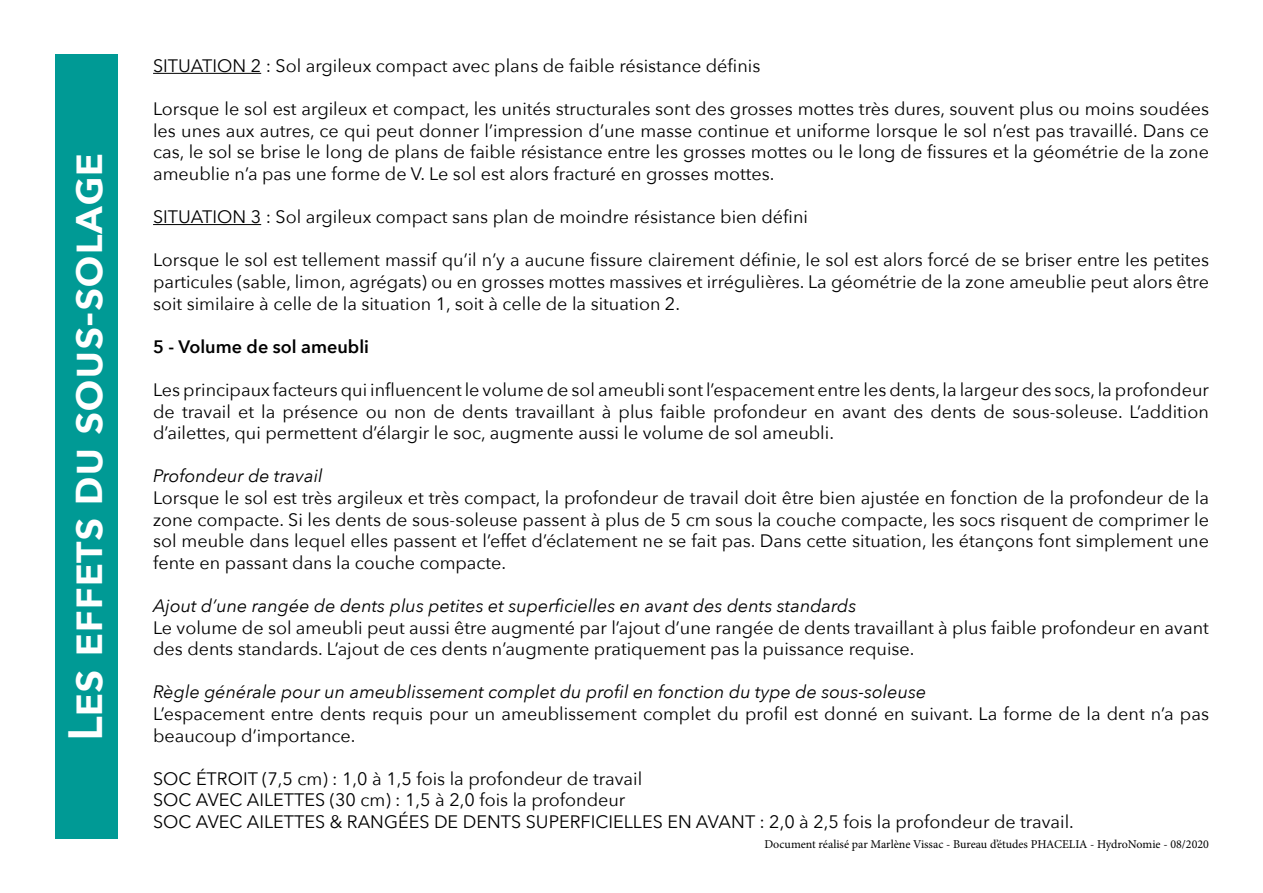
<style>
.page{position:relative;width:1263px;height:893px;background:#fff}
.page>*{position:absolute;margin:0;border:0;box-sizing:border-box;transform-origin:0 0}
.t1{font:600 48px "Avenir Next";color:#fff}
.t2{font:18px/21.6px "Avenir Next";color:#000;text-align:justify}
.t3{font:italic 18px "Avenir Next";color:#000}
.t4{font:600 18px "Avenir Next";color:#000}
.t5{font:12px "Minion Pro";color:#000}
</style>
<div class="page">
<hr style="left:153px;top:73px;width:108px;height:1px;background:#000">
<hr style="left:153px;top:224px;width:108px;height:1px;background:#000">
<div style="left:55px;top:54px;width:63px;height:784px;background:#009a95"></div>
<h1 class="t1" style="left:44px;top:741px;width:590px;rotate:-90deg">Les effets du sous-solage</h1>
<p class="t2" style="left:153px;top:54px;width:609px">SITUATION 2 : Sol argileux compact avec plans de faible résistance définis</p>
<p class="t2" style="left:153px;top:97px;width:1057px">Lorsque le sol est argileux et compact, les unités structurales sont des grosses mottes très dures, souvent plus ou moins soudées les unes aux autres, ce qui peut donner l’impression d’une masse continue et uniforme lorsque le sol n’est pas travaillé. Dans ce cas, le sol se brise le long de plans de faible résistance entre les grosses mottes ou le long de fissures et la géométrie de la zone ameublie n’a pas une forme de V. Le sol est alors fracturé en grosses mottes.</p>
<p class="t2" style="left:153px;top:205px;width:656px">SITUATION 3 : Sol argileux compact sans plan de moindre résistance bien défini</p>
<p class="t2" style="left:153px;top:249px;width:1057px">Lorsque le sol est tellement massif qu’il n’y a aucune fissure clairement définie, le sol est alors forcé de se briser entre les petites particules (sable, limon, agrégats) ou en grosses mottes massives et irrégulières. La géométrie de la zone ameublie peut alors être soit similaire à celle de la situation 1, soit à celle de la situation 2.</p>
<p class="t4" style="left:153px;top:331px;width:217px">5 - Volume de sol ameubli</p>
<p class="t2" style="left:153px;top:378px;width:1057px">Les principaux facteurs qui influencent le volume de sol ameubli sont l’espacement entre les dents, la largeur des socs, la profondeur de travail et la présence ou non de dents travaillant à plus faible profondeur en avant des dents de sous-soleuse. L’addition d’ailettes, qui permettent d’élargir le soc, augmente aussi le volume de sol ameubli.</p>
<p class="t3" style="left:153px;top:461px;width:171px">Profondeur de travail</p>
<p class="t2" style="left:153px;top:486px;width:1057px">Lorsque le sol est très argileux et très compact, la profondeur de travail doit être bien ajustée en fonction de la profondeur de la zone compacte. Si les dents de sous-soleuse passent à plus de 5 cm sous la couche compacte, les socs risquent de comprimer le sol meuble dans lequel elles passent et l’effet d’éclatement ne se fait pas. Dans cette situation, les étançons font simplement une fente en passant dans la couche compacte.</p>
<p class="t3" style="left:153px;top:591px;width:705px">Ajout d’une rangée de dents plus petites et superficielles en avant des dents standards</p>
<p class="t2" style="left:153px;top:616px;width:1057px">Le volume de sol ameubli peut aussi être augmenté par l’ajout d’une rangée de dents travaillant à plus faible profondeur en avant des dents standards. L’ajout de ces dents n’augmente pratiquement pas la puissance requise.</p>
<p class="t3" style="left:153px;top:677px;width:775px">Règle générale pour un ameublissement complet du profil en fonction du type de sous-soleuse</p>
<p class="t2" style="left:153px;top:702px;width:1057px">L’espacement entre dents requis pour un ameublissement complet du profil est donné en suivant. La forme de la dent n’a pas beaucoup d’importance.</p>
<p class="t2" style="left:153px;top:767px;width:922px;text-align:left">SOC ÉTROIT (7,5 cm) : 1,0 à 1,5 fois la profondeur de travail<br>SOC AVEC AILETTES (30 cm) : 1,5 à 2,0 fois la profondeur<br>SOC AVEC AILETTES &amp; RANGÉES DE DENTS SUPERFICIELLES EN AVANT : 2,0 à 2,5 fois la profondeur de travail.</p>
<p class="t5" style="left:764px;top:836px;width:446px">Document réalisé par Marlène Vissac - Bureau d’études PHACELIA - HydroNomie - 08/2020</p>
</div>
